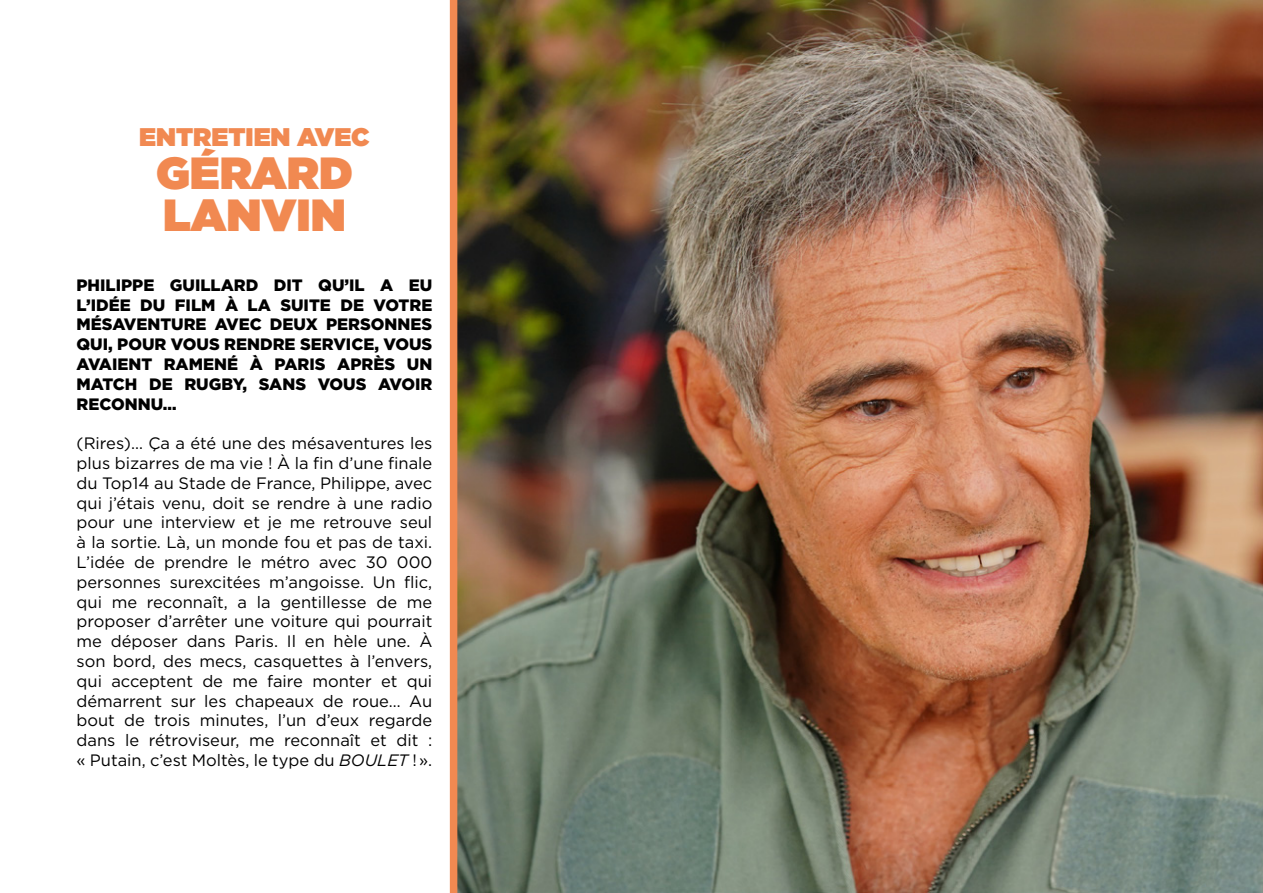
<style>
.page{position:relative;width:1263px;height:893px;background:#fff}
.page>*{position:absolute;margin:0;border:0;box-sizing:border-box;transform-origin:0 0}
.t1{font:900 45px/42px "Gotham";color:#f18951}
.t2{font:900 25.5px "Gotham";color:#f18951}
.t3{font:16.5px/19.8px "Gotham";color:#000;text-align:justify}
.t4{font:900 16.5px/19.8px "Gotham";color:#000;text-align:justify}
.s1{font-style:italic}
</style>
<div class="page">
<img style="left:450px;top:0;width:813px;height:893px">
<h2 class="t2" style="left:139px;top:121px;width:232px">ENTRETIEN AVEC</h2>
<h1 class="t1" style="left:156px;top:152px;width:198px">GÉRARD<br>LANVIN</h1>
<p class="t4" style="left:77px;top:275px;width:357px">PHILIPPE GUILLARD DIT QU’IL A EU L’IDÉE DU FILM À LA SUITE DE VOTRE MÉSAVENTURE AVEC DEUX PERSONNES QUI, POUR VOUS RENDRE SERVICE, VOUS AVAIENT RAMENÉ À PARIS APRÈS UN MATCH DE RUGBY, SANS VOUS AVOIR RECONNU…</p>
<p class="t3" style="left:77px;top:433px;width:357px">(Rires)… Ça a été une des mésaventures les plus bizarres de ma vie ! À la fin d’une finale du Top14 au Stade de France, Philippe, avec qui j’étais venu, doit se rendre à une radio pour une interview et je me retrouve seul à la sortie. Là, un monde fou et pas de taxi.<br>L’idée de prendre le métro avec 30 000 personnes surexcitées m’angoisse. Un flic, qui me reconnaît, a la gentillesse de me proposer d’arrêter une voiture qui pourrait me déposer dans Paris. Il en hèle une. À son bord, des mecs, casquettes à l’envers, qui acceptent de me faire monter et qui démarrent sur les chapeaux de roue… Au bout de trois minutes, l’un d’eux regarde dans le rétroviseur, me reconnaît et dit : « Putain, c’est Moltès, le type du <span class="s1">BOULET</span> ! ».</p>
</div>
